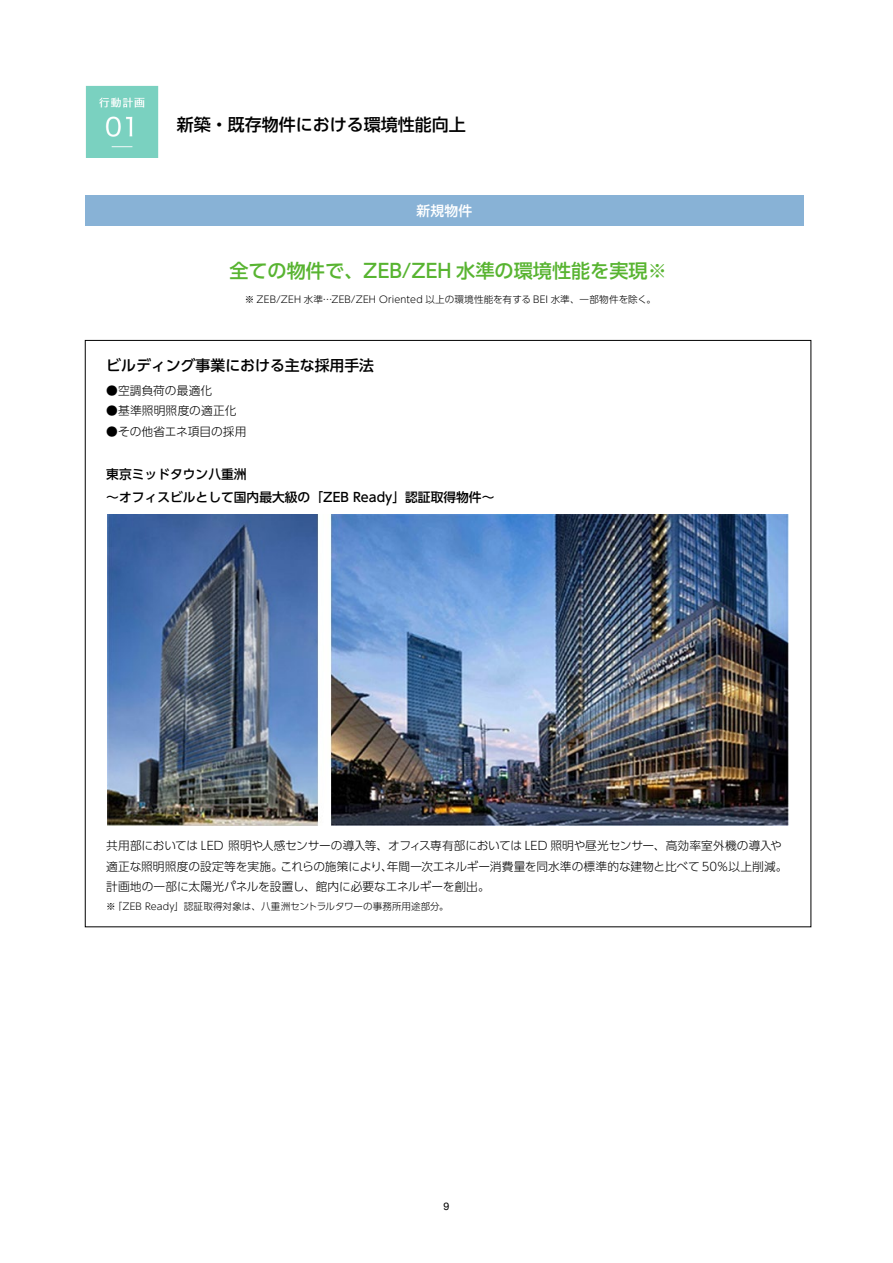
<style>
.page{position:relative;width:893px;height:1263px;background:#fff}
.page>*{position:absolute;margin:0;border:0;box-sizing:border-box;transform-origin:0 0}
.t1{font:500 19.2px "UD Shin Go Pr 6";color:#58b431}
.t2{font:500 16.95px "UD Shin Go Pr 6";color:#000}
.t3{font:500 14.85px "UD Shin Go Pr 6";color:#000}
.t4{font:500 13.8px "UD Shin Go Pr 6";color:#fff}
.t5{font:500 12.75px/22.4px "UD Shin Go Pr 6";color:#000}
.t6{font:300 11.7px/20.4px "UD Shin Go Pr 6";color:#000}
.t7{font:10.65px "Helvetica Neue";color:#000}
.t8{font:300 9.6px "UD Shin Go Pr 6";letter-spacing:.005em;color:#000}
</style>
<div class="page">
<img style="left:85px;top:85px;width:74px;height:73px">
<div style="left:85px;top:196px;width:719px;height:30px;background:#88b2d6"></div>
<img style="left:108px;top:514px;width:680px;height:312px">
<h2 class="t2" style="left:160px;top:111px;width:308px">　新築・既存物件における環境性能向上</h2>
<p class="t4" style="left:416px;top:200px;width:58px">新規物件</p>
<h1 class="t1" style="left:229px;top:255px;width:439px">全ての物件で、ZEB/ZEH 水準の環境性能を実現※</h1>
<p class="t8" style="left:245px;top:291px;width:413px">※ ZEB/ZEH 水準…ZEB/ZEH Oriented 以上の環境性能を有する BEI 水準、一部物件を除く。</p>
<p class="t3" style="left:106px;top:354px;width:269px">ビルディング事業における主な採用手法</p>
<p class="t6" style="left:106px;top:380px;width:107px">●空調負荷の最適化</p>
<p class="t6" style="left:106px;top:400px;width:132px">●基準照明照度の適正化</p>
<p class="t6" style="left:106px;top:420px;width:142px">●その他省エネ項目の採用</p>
<p class="t5" style="left:106px;top:463px;width:390px">東京ミッドタウン八重洲<br>～オフィスビルとして国内最大級の「ZEB Ready」認証取得物件~</p>
<p class="t6" style="left:280px;top:835px;width:509px;text-indent:-174px">共用部においては LED 照明や人感センサーの導入等、オフィス専有部においては LED 照明や昼光センサー、高効率室外機の導入やこれらの施策により年間一次エネルギー消費量を同水準の標準的な建物と比べて 50％以上削減。</p>
<p class="t6" style="left:381px;top:856px;width:13px">、</p>
<p class="t6" style="left:106px;top:856px;width:385px">適正な照明照度の設定等を実施。<br>計画地の一部に太陽光パネルを設置し、館内に必要なエネルギーを創出。</p>
<p class="t8" style="left:106px;top:898px;width:344px">※「ZEB Ready」認証取得対象は、八重洲セントラルタワーの事務所用途部分。</p>
<p class="t7" style="left:444px;top:1199px;width:7px">9</p>
</div>
